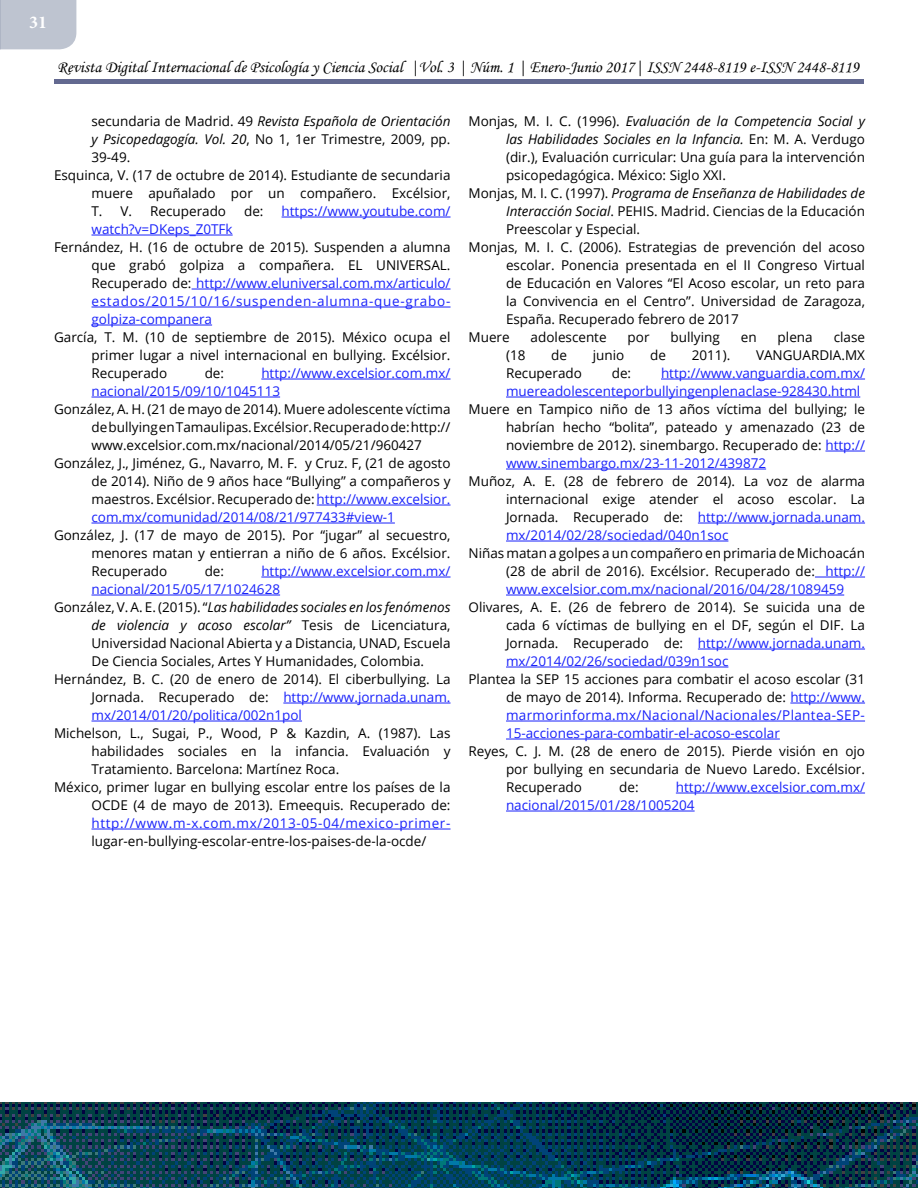
<style>
.page{position:relative;width:918px;height:1188px;background:#fff}
.page>*{position:absolute;margin:0;border:0;box-sizing:border-box;transform-origin:0 0}
.t1{font:700 18px "Minion Pro";color:#fff}
.t2{font:16.5px "Monotype Corsiva";color:#000}
.Referencias_texto{font:13.5px/18px "Open Sans";color:#000;text-align:justify}
.Referencias_texto-2{font:13.5px/18px "Open Sans";color:#1922fb}
.s1{font-style:italic}
.s2{color:#000}
.s3{color:#1922fb}
</style>
<div class="page">
<div style="left:0;top:0;width:76px;height:49px;background:#bec4d0"></div>
<img style="left:0;top:1103px;width:918px;height:85px">
<div style="left:54px;top:79px;width:810px;height:5px;background:#636990"></div>
<hr style="left:282px;top:217px;width:169px;height:1px;background:#1922fb">
<hr style="left:91px;top:235px;width:142px;height:1px;background:#1922fb">
<hr style="left:192px;top:289px;width:259px;height:1px;background:#1922fb">
<hr style="left:91px;top:307px;width:360px;height:1px;background:#1922fb">
<hr style="left:91px;top:325px;width:121px;height:1px;background:#1922fb">
<hr style="left:261px;top:379px;width:190px;height:1px;background:#1922fb">
<hr style="left:91px;top:397px;width:189px;height:1px;background:#1922fb">
<hr style="left:317px;top:505px;width:134px;height:1px;background:#1922fb">
<hr style="left:91px;top:523px;width:304px;height:1px;background:#1922fb">
<hr style="left:261px;top:577px;width:190px;height:1px;background:#1922fb">
<hr style="left:91px;top:595px;width:189px;height:1px;background:#1922fb">
<hr style="left:283px;top:703px;width:168px;height:1px;background:#1922fb">
<hr style="left:91px;top:721px;width:211px;height:1px;background:#1922fb">
<hr style="left:91px;top:829px;width:360px;height:1px;background:#1922fb">
<hr style="left:661px;top:379px;width:204px;height:1px;background:#1922fb">
<hr style="left:506px;top:397px;width:354px;height:1px;background:#1922fb">
<hr style="left:825px;top:451px;width:40px;height:1px;background:#1922fb">
<hr style="left:506px;top:469px;width:260px;height:1px;background:#1922fb">
<hr style="left:698px;top:523px;width:167px;height:1px;background:#1922fb">
<hr style="left:506px;top:541px;width:222px;height:1px;background:#1922fb">
<hr style="left:815px;top:577px;width:50px;height:1px;background:#1922fb">
<hr style="left:506px;top:595px;width:338px;height:1px;background:#1922fb">
<hr style="left:698px;top:649px;width:167px;height:1px;background:#1922fb">
<hr style="left:506px;top:667px;width:222px;height:1px;background:#1922fb">
<hr style="left:790px;top:703px;width:75px;height:1px;background:#1922fb">
<hr style="left:506px;top:721px;width:359px;height:1px;background:#1922fb">
<hr style="left:506px;top:739px;width:274px;height:1px;background:#1922fb">
<hr style="left:676px;top:793px;width:189px;height:1px;background:#1922fb">
<hr style="left:506px;top:811px;width:189px;height:1px;background:#1922fb">
<h1 class="t1" style="left:29px;top:10px;width:19px">31</h1>
<p class="t2" style="left:57px;top:57px;width:803px">Revista Digital Internacional de Psicología y Ciencia Social |Vol. 3 | Núm. 1 | Enero-Junio 2017| ISSN 2448-8119 e-ISSN 2448-8119</p>
<p class="Referencias_texto" style="left:91px;top:112px;width:361px">secundaria de Madrid. 49 <span class="s1">Revista Española de Orientación y Psicopedagogía. Vol. 20</span>, No 1, 1er Trimestre, 2009, pp.<br>39-49.</p>
<p class="Referencias_texto" style="left:91px;top:166px;width:361px;text-indent:-37px">Esquinca, V. (17 de octubre de 2014). Estudiante de secundaria muere apuñalado por un compañero. Excélsior, T. V.</p>
<p class="Referencias_texto" style="left:506px;top:112px;width:361px;text-indent:-37px">Monjas, M. I. C. (1996). <span class="s1">Evaluación de la Competencia Social y las Habilidades Sociales en la Infancia.</span> En: M. A. Verdugo (dir.), Evaluación curricular: Una guía para la intervención psicopedagógica. México: Siglo XXI.</p>
<p class="Referencias_texto" style="left:506px;top:184px;width:361px;text-indent:-37px">Monjas, M. I. C. (1997). <span class="s1">Programa de Enseñanza de Habilidades de Interacción Social</span>. PEHIS. Madrid. Ciencias de la Educación Preescolar y Especial.</p>
<p class="Referencias_texto" style="left:506px;top:238px;width:361px;text-indent:-37px">Monjas, M. I. C. (2006). Estrategias de prevención del acoso escolar. Ponencia presentada en el II Congreso Virtual de Educación en Valores “El Acoso escolar, un reto para la Convivencia en el Centro”. Universidad de Zaragoza, España. Recuperado febrero de 2017</p>
<p class="Referencias_texto" style="left:469px;top:328px;width:43px">Muere</p>
<p class="Referencias_texto" style="left:531px;top:328px;width:77px">adolescente</p>
<p class="Referencias_texto" style="left:628px;top:328px;width:23px">por</p>
<p class="Referencias_texto" style="left:671px;top:328px;width:51px">bullying</p>
<p class="Referencias_texto" style="left:741px;top:328px;width:17px">en</p>
<p class="Referencias_texto" style="left:778px;top:328px;width:37px">plena</p>
<p class="Referencias_texto" style="left:834px;top:328px;width:33px">clase</p>
<p class="Referencias_texto" style="left:506px;top:346px;width:21px">(18</p>
<p class="Referencias_texto" style="left:551px;top:346px;width:17px">de</p>
<p class="Referencias_texto" style="left:593px;top:346px;width:33px">junio</p>
<p class="Referencias_texto" style="left:650px;top:346px;width:17px">de</p>
<p class="Referencias_texto" style="left:692px;top:346px;width:40px">2011).</p>
<p class="Referencias_texto" style="left:756px;top:346px;width:111px">VANGUARDIA.MX</p>
<p class="Referencias_texto" style="left:506px;top:364px;width:77px">Recuperado</p>
<p class="Referencias_texto" style="left:612px;top:364px;width:21px">de:</p>
<p class="Referencias_texto" style="left:150px;top:202px;width:77px">Recuperado</p>
<p class="Referencias_texto" style="left:244px;top:202px;width:21px">de:</p>
<p class="Referencias_texto-2" style="left:282px;top:202px;width:170px">https://www.youtube.com/</p>
<p class="Referencias_texto-2" style="left:91px;top:220px;width:143px">watch?v=DKeps_Z0TFk</p>
<p class="Referencias_texto-2" style="left:91px;top:238px;width:361px;text-align:justify;text-indent:-37px"><span class="s2">Fernández, H. (16 de octubre de 2015). Suspenden a alumna que grabó golpiza a compañera. EL UNIVERSAL.<br>Recuperado de:</span> http://www.eluniversal.com.mx/articulo/ estados/2015/10/16/suspenden-alumna-que-grabo&shy;golpiza-companera</p>
<p class="Referencias_texto" style="left:91px;top:328px;width:361px;text-indent:-37px">García, T. M. (10 de septiembre de 2015). México ocupa el primer lugar a nivel internacional en bullying. Excélsior.<br>Recuperado</p>
<p class="Referencias_texto-2" style="left:91px;top:364px;width:361px;text-indent:170px">http://www.excelsior.com.mx/ nacional/2015/09/10/1045113</p>
<p class="Referencias_texto" style="left:91px;top:400px;width:361px;text-indent:-37px">González, A. H. (21 de mayo de 2014). Muere adolescente víctima de bullying en Tamaulipas. Excélsior. Recuperado de: http:// www.excelsior.com.mx/nacional/2014/05/21/960427</p>
<p class="Referencias_texto" style="left:91px;top:454px;width:361px;text-indent:-37px">González, J., Jiménez, G., Navarro, M. F. y Cruz. F, (21 de agosto de 2014). Niño de 9 años hace “Bullying” a compañeros y maestros. Excélsior. Recuperado de: <span class="s3">http://www.excelsior. com.mx/comunidad/2014/08/21/977433#view-1</span></p>
<p class="Referencias_texto" style="left:91px;top:526px;width:361px;text-indent:-37px">González, J. (17 de mayo de 2015). Por “jugar” al secuestro, menores matan y entierran a niño de 6 años. Excélsior.<br>Recuperado</p>
<p class="Referencias_texto" style="left:205px;top:364px;width:21px">de:</p>
<p class="Referencias_texto-2" style="left:506px;top:364px;width:361px;text-indent:155px">http://www.vanguardia.com.mx/ muereadolescenteporbullyingenplenaclase-928430.html</p>
<p class="Referencias_texto" style="left:506px;top:400px;width:361px;text-indent:-37px">Muere en Tampico niño de 13 años víctima del bullying; le habrían hecho “bolita”, pateado y amenazado (23 de noviembre de 2012). sinembargo. Recuperado de: <span class="s3">http:// www.sinembargo.mx/23-11-2012/439872</span></p>
<p class="Referencias_texto" style="left:506px;top:472px;width:361px;text-indent:-37px">Muñoz, A. E. (28 de febrero de 2014). La voz de alarma internacional exige atender el acoso escolar. La Jornada. Recuperado de: <span class="s3">http://www.jornada.unam. mx/2014/02/28/sociedad/040n1soc</span></p>
<p class="Referencias_texto" style="left:506px;top:544px;width:361px;text-indent:-37px">Niñas matan a golpes a un compañero en primaria de Michoacán (28 de abril de 2016). Excélsior. Recuperado de: <span class="s3">http:// www.excelsior.com.mx/nacional/2016/04/28/1089459</span></p>
<p class="Referencias_texto" style="left:506px;top:598px;width:361px;text-indent:-37px">Olivares, A. E. (26 de febrero de 2014). Se suicida una de cada 6 víctimas de bullying en el DF, según el DIF. La Jornada. Recuperado de: <span class="s3">http://www.jornada.unam. mx/2014/02/26/sociedad/039n1soc</span></p>
<p class="Referencias_texto-2" style="left:506px;top:670px;width:361px;text-align:justify;text-indent:-37px"><span class="s2">Plantea la SEP 15 acciones para combatir el acoso escolar (31 de mayo de 2014). Informa. Recuperado de:</span> http://www. marmorinforma.mx/Nacional/Nacionales/Plantea-SEP-15-acciones-para-combatir-el-acoso-escolar</p>
<p class="Referencias_texto" style="left:506px;top:742px;width:361px;text-indent:-37px">Reyes, C. J. M. (28 de enero de 2015). Pierde visión en ojo por bullying en secundaria de Nuevo Laredo. Excélsior.<br>Recuperado</p>
<p class="Referencias_texto-2" style="left:91px;top:562px;width:361px;text-indent:170px">http://www.excelsior.com.mx/ nacional/2015/05/17/1024628</p>
<p class="Referencias_texto" style="left:91px;top:598px;width:361px;text-indent:-37px">González, V. A. E. (2015). “<span class="s1">Las habilidades sociales en los fenómenos de violencia y acoso escolar”</span> Tesis de Licenciatura, Universidad Nacional Abierta y a Distancia, UNAD, Escuela De Ciencia Sociales, Artes Y Humanidades, Colombia.</p>
<p class="Referencias_texto" style="left:91px;top:670px;width:361px;text-indent:-37px">Hernández, B. C. (20 de enero de 2014). El ciberbullying. La Jornada. Recuperado de: <span class="s3">http://www.jornada.unam. mx/2014/01/20/politica/002n1pol</span></p>
<p class="Referencias_texto" style="left:91px;top:724px;width:361px;text-indent:-37px">Michelson, L., Sugai, P., Wood, P &amp; Kazdin, A. (1987). Las habilidades sociales en la infancia. Evaluación y Tratamiento. Barcelona: Martínez Roca.</p>
<p class="Referencias_texto" style="left:91px;top:778px;width:361px;text-indent:-37px">México, primer lugar en bullying escolar entre los países de la OCDE (4 de mayo de 2013). Emeequis. Recuperado de: <span class="s3">http://www.m-x.com.mx/2013-05-04/mexico-primer&shy;</span>lugar-en-bullying-escolar-entre-los-paises-de-la-ocde/</p>
<p class="Referencias_texto" style="left:205px;top:562px;width:21px">de:</p>
<p class="Referencias_texto-2" style="left:506px;top:778px;width:361px;text-indent:170px">http://www.excelsior.com.mx/ nacional/2015/01/28/1005204</p>
<p class="Referencias_texto" style="left:619px;top:778px;width:21px">de:</p>
</div>
